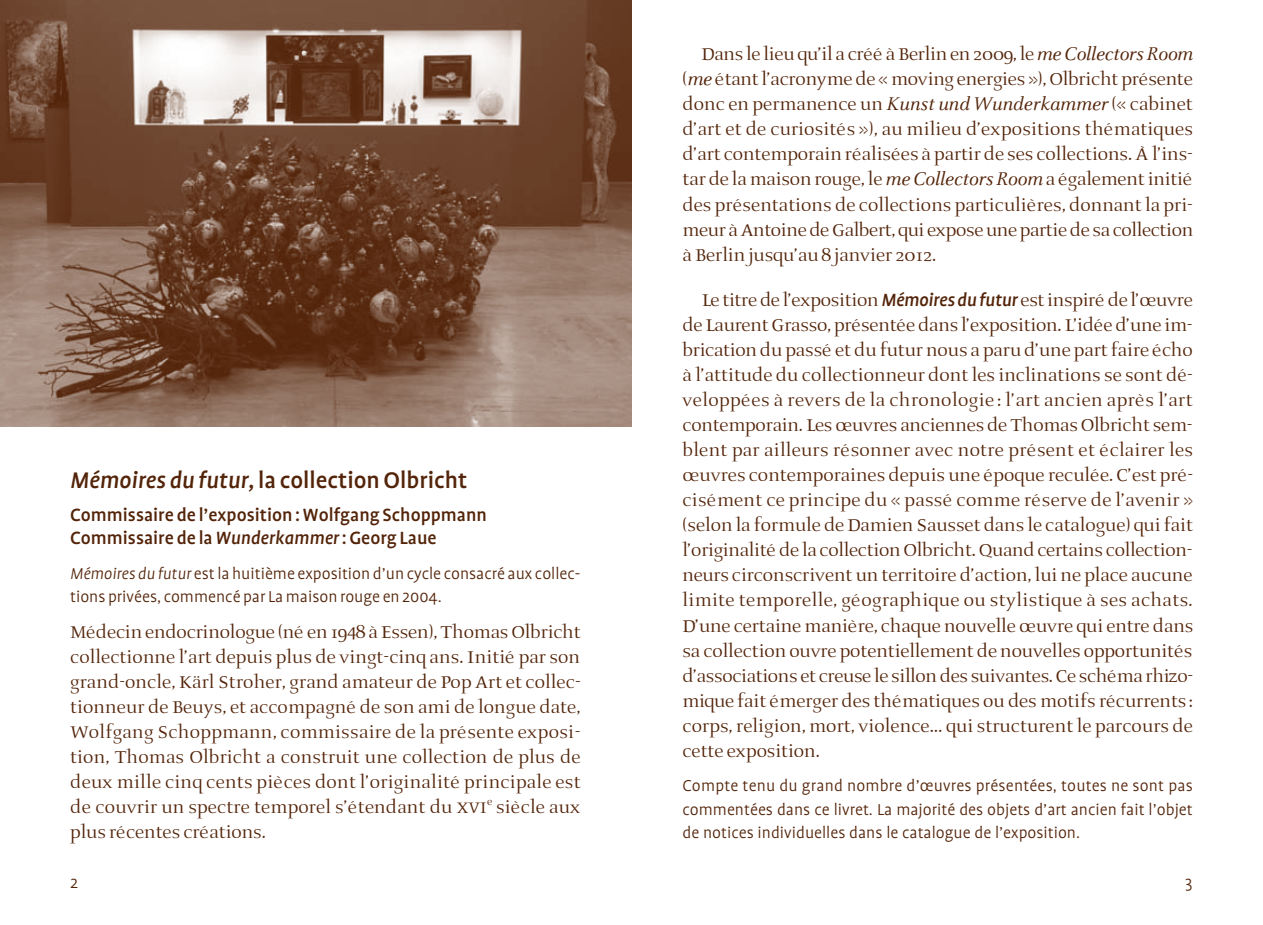
<style>
.page{position:relative;width:1263px;height:925px;background:#fff}
.page>*{position:absolute;margin:0;border:0;box-sizing:border-box;transform-origin:0 0}
.t1{font:500 25.88px "Profile";color:#532409}
.t2{font:22.5px/25px "AI Prospera II";color:#532409;text-align:justify}
.t3{font:500 20.25px/22.5px "Profile";color:#532409}
.t4{font:300 18px/23.6px "Profile";color:#532409;text-align:justify}
.s1{font-style:italic}
.s2{font-size:20.25px}
.s3{font-family:"Celeste";font-style:italic;font-size:20.25px}
.s4{font-family:"Profile";font-weight:500;font-style:italic;font-size:20.25px}
</style>
<div class="page">
<img style="left:0;top:0;width:631px;height:426px">
<p class="t1" style="left:70px;top:466px;width:399px"><span class="s1">Mémoires du futur,</span> la collection Olbricht</p>
<p class="t3" style="left:70px;top:504px;width:418px">Commissaire de l’exposition: Wolfgang Schoppmann<br>Commissaire de la <span class="s1">Wunderkammer</span>: Georg Laue</p>
<p class="t4" style="left:70px;top:562px;width:512px"><span class="s1">Mémoires du futur</span> est la huitième exposition d’un cycle consacré aux collec&shy;tions privées, commencé par La maison rouge en 2004.</p>
<p class="t2" style="left:70px;top:620px;width:512px">Médecin endocrinologue (né en 1948 à Essen), Thomas Olbricht collectionne l’art depuis plus de vingt-cinq ans. Initié par son grand-oncle, Kärl Stroher, grand amateur de Pop Art et collec&shy;tionneur de Beuys, et accompagné de son ami de longue date, Wolfgang Schoppmann, commissaire de la présente exposi&shy;tion, Thomas Olbricht a construit une collection de plus de deux mille cinq cents pièces dont l’originalité principale est de couvrir un spectre temporel s’étendant du <span class="s2">XVI</span><sup>e</sup> siècle aux plus récentes créations.</p>
<p class="t2" style="left:682px;top:43px;width:512px;text-indent:19px">Dans le lieu qu’il a créé à Berlin en 2009, le <span class="s3">me Collectors Room </span>(<span class="s3">me</span> étant l’acronyme de «moving energies »), Olbricht présente donc en permanence un <span class="s3">Kunst und Wunderkammer</span> (« cabinet d’art et de curiosités »), au milieu d’expositions thématiques d’art contemporain réalisées à partir de ses collections. À l’ins&shy;tar de la maison rouge, le <span class="s3">me Collectors Room</span> a également initié des présentations de collections particulières, donnant la pri&shy;meur à Antoine de Galbert, qui expose une partie de sa collection à Berlin jusqu’au 8 janvier 2012.</p>
<p class="t2" style="left:682px;top:288px;width:512px;text-indent:19px">Le titre de l’exposition <span class="s4">Mémoires du futur</span> est inspiré de l’œuvre de Laurent Grasso, présentée dans l’exposition. L’idée d’une im&shy;brication du passé et du futur nous a paru d’une part faire écho à l’attitude du collectionneur dont les inclinations se sont dé&shy;veloppées à revers de la chronologie : l’art ancien après l’art contemporain. Les œuvres anciennes de Thomas Olbricht sem&shy;blent par ailleurs résonner avec notre présent et éclairer les œuvres contemporaines depuis une époque reculée. C’est pré&shy;cisément ce principe du « passé comme réserve de l’avenir » (selon la formule de Damien Sausset dans le catalogue) qui fait l’originalité de la collection Olbricht. Quand certains collection&shy;neurs circonscrivent un territoire d’action, lui ne place aucune limite temporelle, géographique ou stylistique à ses achats.<br>D’une certaine manière, chaque nouvelle œuvre qui entre dans sa collection ouvre potentiellement de nouvelles opportunités d’associations et creuse le sillon des suivantes. Ce schéma rhizo&shy;mique fait émerger des thématiques ou des motifs récurrents: corps, religion, mort, violence… qui structurent le parcours de cette exposition.</p>
<p class="t4" style="left:682px;top:774px;width:512px">Compte tenu du grand nombre d’œuvres présentées, toutes ne sont pas commentées dans ce livret. La majorité des objets d’art ancien fait l’objet de notices individuelles dans le catalogue de l’exposition.</p>
<p class="t4" style="left:70px;top:871px;width:9px">2</p>
<p class="t4" style="left:1185px;top:871px;width:9px">3</p>
</div>
